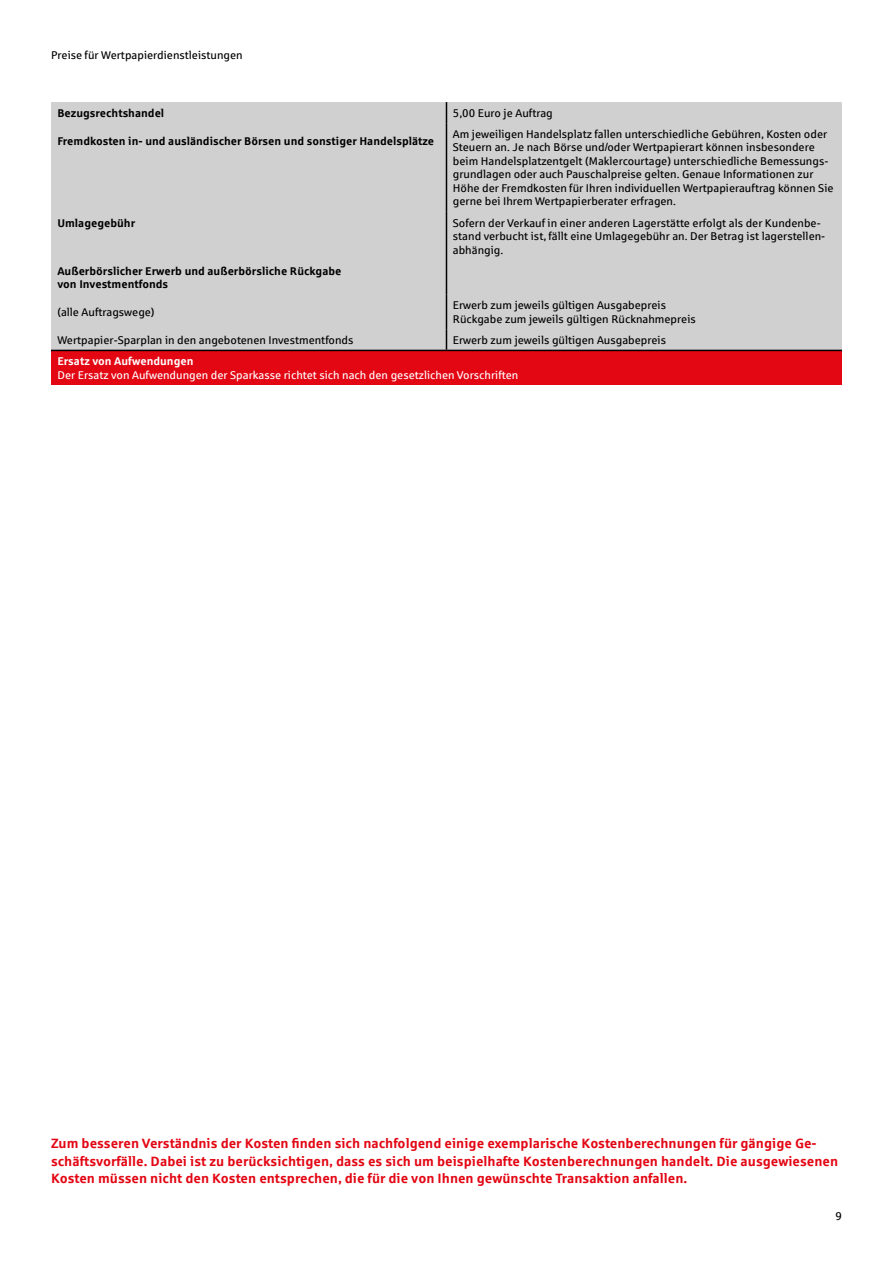
<style>
.page{position:relative;width:893px;height:1263px;background:#fff}
.page>*{position:absolute;margin:0;border:0;box-sizing:border-box;transform-origin:0 0}
.t1{font:700 13.5px/17.2px "Sparkasse Rg";color:#e30613}
.t2{font:13.5px "Sparkasse Rg Bold 2";color:#e30613}
.t3{font:11.25px/13.5px "Sparkasse Rg Regular 2";color:#000}
.t4{font:700 11.25px/13.5px "Sparkasse Rg";color:#000}
.t5{font:11.25px "Sparkasse Rg Regular 2";color:#fff}
.t6{font:11.25px "Sparkasse Rg";color:#000}
.t7{font:700 11.25px "Sparkasse Rg";color:#fff}
.s1{font-family:"Sparkasse Rg";font-weight:700}
</style>
<div class="page">
<div style="left:51px;top:102px;width:791px;height:248px;background:#d0d0d0"></div>
<div style="left:51px;top:350px;width:791px;height:35px;background:#e30613"></div>
<svg style="left:446px;top:102px;width:1px;height:21px"></svg>
<hr style="left:446px;top:123px;width:1px;height:89px;background:#000">
<hr style="left:446px;top:212px;width:1px;height:48px;background:#000">
<hr style="left:446px;top:260px;width:1px;height:35px;background:#000">
<hr style="left:446px;top:295px;width:1px;height:34px;background:#000">
<svg style="left:446px;top:329px;width:1px;height:21px"></svg>
<hr style="left:51px;top:350px;width:395px;height:1px;background:#000">
<hr style="left:446px;top:350px;width:198px;height:1px;background:#000">
<hr style="left:644px;top:350px;width:198px;height:1px;background:#000">
<p class="t3" style="left:51px;top:48px;width:193px">Preise für Wertpapierdienstleistungen</p>
<p class="t4" style="left:57px;top:106px;width:108px">Bezugsrechtshandel</p>
<p class="t6" style="left:453px;top:106px;width:101px">5,00 Euro je Auftrag</p>
<p class="t4" style="left:57px;top:134px;width:378px">Fremdkosten in- und ausländischer Börsen und sonstiger Handelsplätze</p>
<p class="t3" style="left:453px;top:127px;width:376px">Am jeweiligen Handelsplatz fallen unterschiedliche Gebühren, Kosten oder</p>
<p class="t6" style="left:453px;top:141px;width:363px">Steuern an. Je nach Börse und/oder Wertpapierart können insbesondere</p>
<p class="t3" style="left:453px;top:154px;width:382px">beim Handelsplatzentgelt (Maklercourtage) unterschiedliche Bemessungs&shy;grundlagen oder auch Pauschalpreise gelten. Genaue Informationen zur Höhe der Fremdkosten für Ihren individuellen Wertpapierauftrag können Sie gerne bei Ihrem Wertpapierberater erfragen.</p>
<p class="t4" style="left:57px;top:215px;width:79px">Umlagegebühr</p>
<p class="t3" style="left:453px;top:216px;width:374px">Sofern der Verkauf in einer anderen Lagerstätte erfolgt als der Kundenbe&shy;stand verbucht ist, fällt eine Umlagegebühr an. Der Betrag ist lagerstellen&shy;abhängig.</p>
<p class="t4" style="left:57px;top:264px;width:286px">Außerbörslicher Erwerb und außerbörsliche Rückgabe von Investmentfonds</p>
<p class="t3" style="left:57px;top:305px;width:99px">(alle Auftragswege)</p>
<p class="t3" style="left:453px;top:298px;width:244px">Erwerb zum jeweils gültigen Ausgabepreis<br>Rückgabe zum jeweils gültigen Rücknahmepreis</p>
<p class="t3" style="left:57px;top:333px;width:298px">Wertpapier-Sparplan in den angebotenen Investmentfonds</p>
<p class="t3" style="left:453px;top:333px;width:215px">Erwerb zum jeweils gültigen Ausgabepreis</p>
<p class="t7" style="left:57px;top:354px;width:138px">Ersatz von Aufwendungen</p>
<p class="t5" style="left:57px;top:368px;width:462px">Der Ersatz von Aufwendungen der Sparkasse richtet sich nach den gesetzlichen Vorschriften</p>
<p class="t2" style="left:51px;top:1135px;width:767px">Zum besseren Verständnis der Kosten finden sich nachfolgend einige exemplarische Kostenberechnungen für gängige Ge<span class="s1">-</span></p>
<p class="t1" style="left:51px;top:1152px;width:789px">schäftsvorfälle. Dabei ist zu berücksichtigen, dass es sich um beispielhafte Kostenberechnungen handelt. Die ausgewiesenen<br>Kosten müssen nicht den Kosten entsprechen, die für die von Ihnen gewünschte Transaktion anfallen.</p>
<p class="t3" style="left:835px;top:1209px;width:8px">9</p>
</div>
